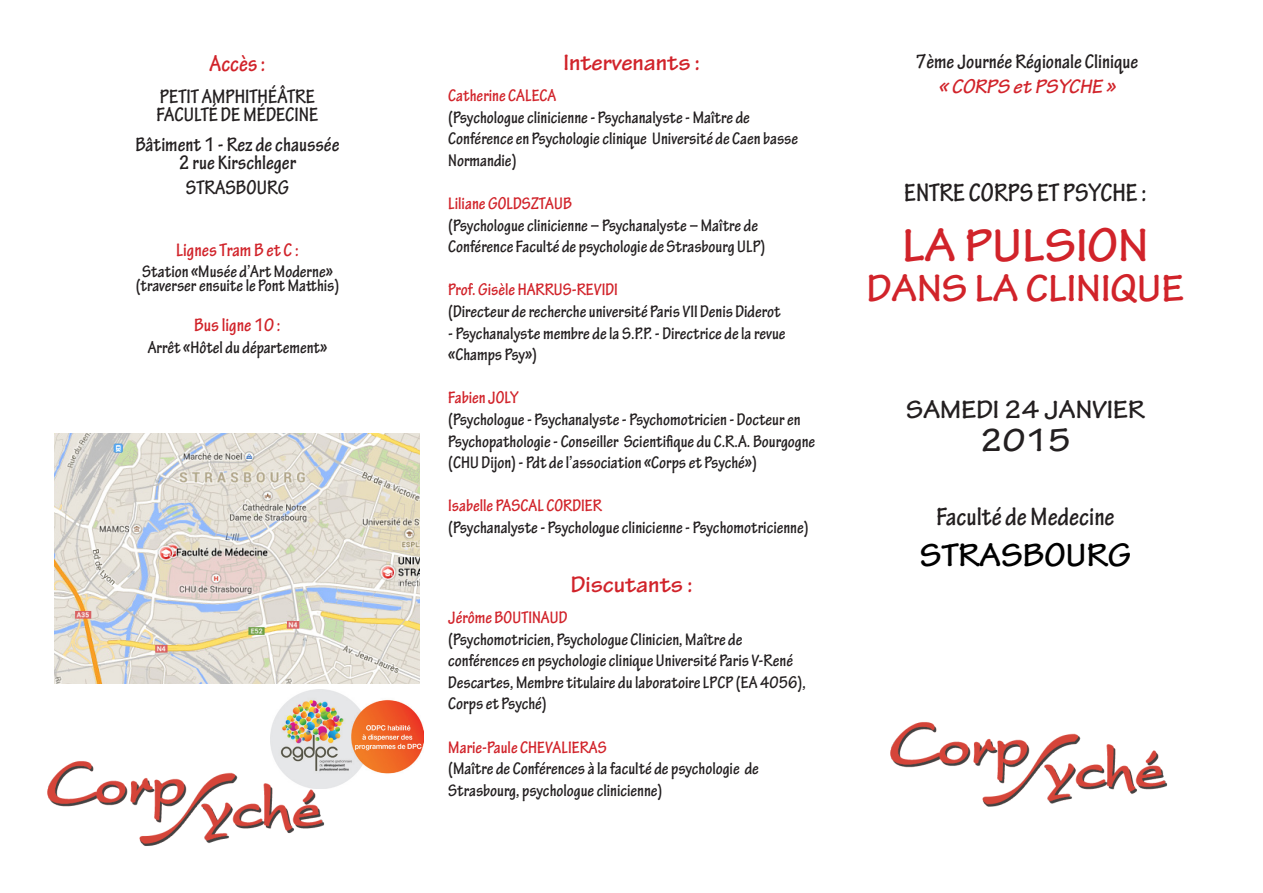
<style>
.page{position:relative;width:1263px;height:893px;background:#fff}
.page>*{position:absolute;margin:0;border:0;box-sizing:border-box;transform-origin:0 0}
.t1{font:700 49.5px "Tekton Pro";color:#d1232a}
.t2{font:700 40.5px "Tekton Pro";color:#d1232a}
.t3{font:700 34.5px "Tekton Pro";color:#000}
.t4{font:700 34.5px "Tekton Pro";color:#231f20}
.t5{font:700 condensed 27px "Tekton Pro";color:#231f20}
.t6{font:700 27px "Tekton Pro";color:#231f20}
.t7{font:700 24px "Tekton Pro";color:#d1232a}
.t8{font:700 condensed 24px "Tekton Pro";letter-spacing:-.005em;color:#d1232a}
.t9{font:700 condensed 21px "Tekton Pro";color:#231f20}
.t10{font:italic 700 21px "Tekton Pro";color:#d1232a}
.t11{font:700 condensed 19.5px "Tekton Pro";color:#d1232a}
.t12{font:700 condensed 18px/21.6px "Tekton Pro";color:#231f20}
.t13{font:700 condensed 18px "Tekton Pro";color:#d1232a}
</style>
<div class="page">
<img style="left:270px;top:689px;width:153px;height:99px">
<img style="left:890px;top:722px;width:278px;height:85px">
<img style="left:47px;top:753px;width:285px;height:93px">
<img style="left:54px;top:434px;width:366px;height:250px">
<p class="t8" style="left:209px;top:50px;width:58px">Accès :</p>
<p class="t9" style="left:160px;top:84px;width:157px">PETIT AMPHITHÉÂTRE</p>
<p class="t9" style="left:157px;top:102px;width:163px">FACULTÉ DE MÉDECINE</p>
<p class="t9" style="left:135px;top:132px;width:206px">Bâtiment 1 - Rez de chaussée</p>
<p class="t9" style="left:179px;top:150px;width:119px">2 rue Kirschleger</p>
<p class="t9" style="left:186px;top:175px;width:105px">STRASBOURG</p>
<p class="t11" style="left:176px;top:239px;width:124px">Lignes Tram B et C :</p>
<p class="t12" style="left:142px;top:261px;width:192px">Station «Musée d’Art Moderne»</p>
<p class="t12" style="left:136px;top:275px;width:205px">(traverser ensuite le Pont Matthis)</p>
<p class="t11" style="left:194px;top:314px;width:88px">Bus ligne 10 :</p>
<p class="t12" style="left:148px;top:337px;width:181px">Arrêt «Hôtel du département»</p>
<p class="t7" style="left:563px;top:49px;width:138px">Intervenants :</p>
<p class="t13" style="left:448px;top:85px;width:110px">Catherine CALECA</p>
<p class="t12" style="left:448px;top:106px;width:351px">(Psychologue clinicienne - Psychanalyste - Maître de<br>Conférence en Psychologie clinique Université de Caen basse<br>Normandie)</p>
<p class="t13" style="left:448px;top:193px;width:125px">Liliane GOLDSZTAUB</p>
<p class="t12" style="left:448px;top:214px;width:319px">(Psychologue clinicienne – Psychanalyste – Maître de<br>Conférence Faculté de psychologie de Strasbourg ULP)</p>
<p class="t13" style="left:448px;top:279px;width:171px">Prof. Gisèle HARRUS-REVIDI</p>
<p class="t12" style="left:448px;top:301px;width:334px">(Directeur de recherche université Paris VII Denis Diderot</p>
<p class="t12" style="left:448px;top:322px;width:339px">- Psychanalyste membre de la S.P.P. - Directrice de la revue «Champs Psy»)</p>
<p class="t13" style="left:448px;top:387px;width:72px">Fabien JOLY</p>
<p class="t12" style="left:448px;top:409px;width:368px">(Psychologue - Psychanalyste - Psychomotricien - Docteur en<br>Psychopathologie - Conseiller Scientifique du C.R.A. Bourgogne (CHU Dijon) - Pdt de l’association «Corps et Psyché»)</p>
<p class="t13" style="left:448px;top:495px;width:155px">Isabelle PASCAL CORDIER</p>
<p class="t12" style="left:448px;top:517px;width:362px">(Psychanalyste - Psychologue clinicienne - Psychomotricienne)</p>
<p class="t7" style="left:571px;top:571px;width:123px">Discutants :</p>
<p class="t13" style="left:448px;top:607px;width:121px">Jérôme BOUTINAUD</p>
<p class="t12" style="left:448px;top:628px;width:359px">(Psychomotricien, Psychologue Clinicien, Maître de conférences en psychologie clinique Université Paris V-René Descartes, Membre titulaire du laboratoire LPCP (EA 4056), Corps et Psyché)</p>
<p class="t13" style="left:448px;top:736px;width:160px">Marie-Paule CHEVALIERAS</p>
<p class="t12" style="left:448px;top:758px;width:312px">(Maître de Conférences à la faculté de psychologie de<br>Strasbourg, psychologue clinicienne)</p>
<p class="t9" style="left:915px;top:49px;width:224px">7ème Journée Régionale Clinique</p>
<p class="t10" style="left:938px;top:74px;width:178px">« CORPS et PSYCHE »</p>
<p class="t5" style="left:904px;top:177px;width:244px">ENTRE CORPS ET PSYCHE :</p>
<p class="t1" style="left:902px;top:216px;width:248px">LA PULSION</p>
<p class="t2" style="left:867px;top:265px;width:319px">DANS LA CLINIQUE</p>
<p class="t6" style="left:906px;top:394px;width:240px">SAMEDI 24 JANVIER</p>
<p class="t4" style="left:980px;top:420px;width:92px">2015</p>
<p class="t5" style="left:936px;top:501px;width:180px">Faculté de Medecine</p>
<p class="t3" style="left:920px;top:535px;width:213px">STRASBOURG</p>
</div>
